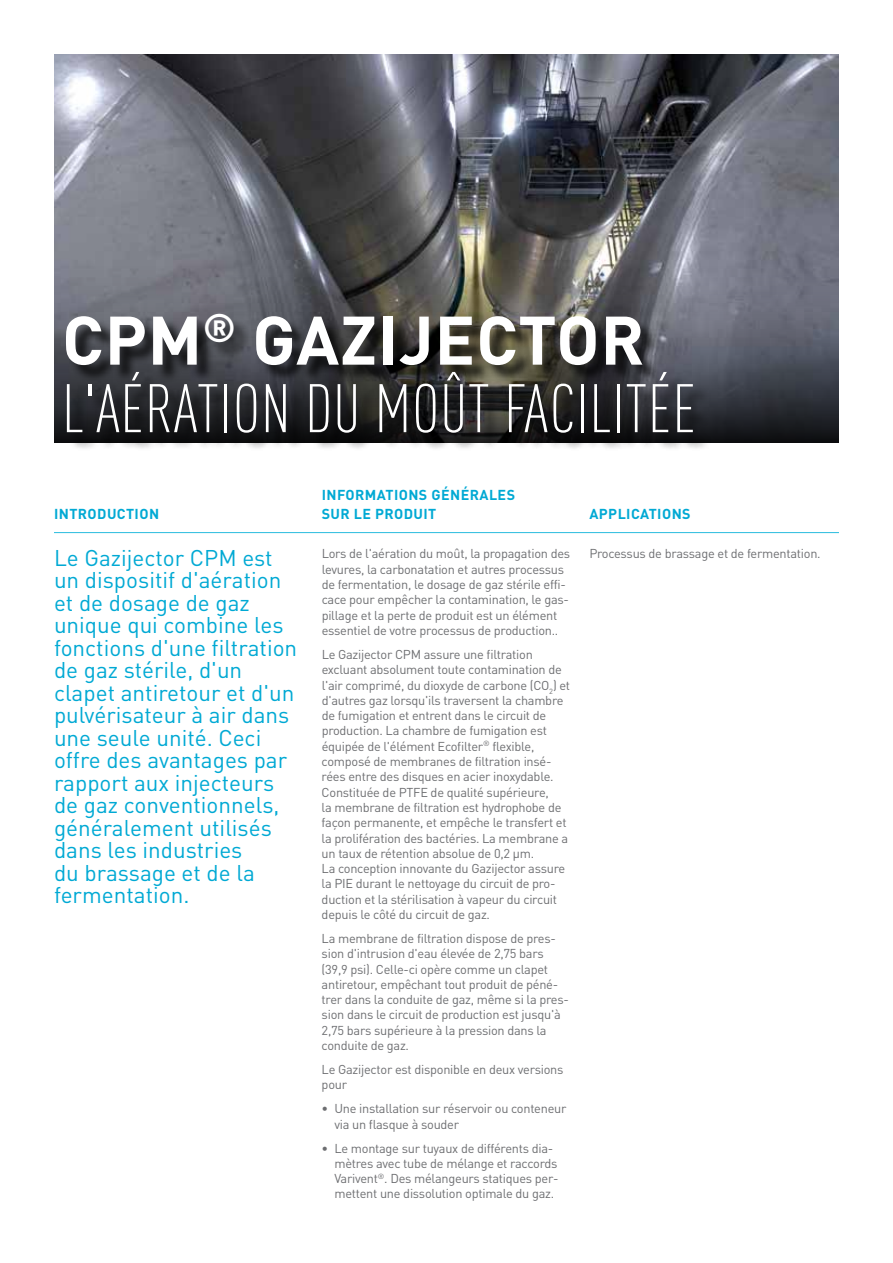
<style>
.page{position:relative;width:893px;height:1263px;background:#fff}
.page>*{position:absolute;margin:0;border:0;box-sizing:border-box;transform-origin:0 0}
.t1{font:300 condensed 67.5px/67.5px "DIN Pro";letter-spacing:.01em;color:#fff}
.t2{font:22.5px/22.5px "DIN Pro";color:#00a9d4}
.t3{font:700 14.25px/19.5px "DIN Pro";letter-spacing:.03em;color:#00a9d4}
.t4{font:12.75px/15.3px "DIN Pro";letter-spacing:-.02em;color:#6d6e71}
.s1{font-weight:700;font-stretch:normal}
</style>
<div class="page">
<img style="left:54px;top:54px;width:785px;height:194px">
<svg style="left:54px;top:248px;width:785px;height:195px;background:#606167"></svg>
<hr style="left:54px;top:532px;width:785px;height:1px;background:#28bcde">
<div style="left:69px;top:317px;width:642px;height:134px;background:#000;opacity:.75"></div>
<h1 class="t1" style="left:62px;top:303px;width:636px"><span class="s1">CPM</span><sup>®</sup> <span class="s1">GAZIJECTOR<br></span>L'AÉRATION DU MOÛT FACILITÉE</h1>
<p class="t3" style="left:54px;top:503px;width:104px">INTRODUCTION</p>
<p class="t3" style="left:322px;top:483px;width:158px;text-indent:64px">TIONS GÉNÉRALES<br>SUR LE PRODUIT</p>
<p class="t3" style="left:322px;top:483px;width:45px">INFORMA</p>
<p class="t2" style="left:54px;top:544px;width:245px">Le Gazijector CPM est un dispositif d'aération et de dosage de gaz unique qui combine les fonctions d'une filtration de gaz stérile, d'un clapet antiretour et d'un pulvérisateur à air dans une seule unité. Ceci offre des avantages par rapport aux injecteurs de gaz conventionnels, généralement utilisés dans les industries<br>du brassage et de la fermentation.</p>
<p class="t4" style="left:322px;top:545px;width:250px">Lors de l'aération du moût, la propagation des levures, la carbonatation et autres processus de fermentation, le dosage de gaz stérile effi&shy;cace pour empêcher la contamination, le gas&shy;pillage et la perte de produit est un élément essentiel de votre processus de production..</p>
<p class="t4" style="left:322px;top:645px;width:250px">Le Gazijector CPM assure une filtration excluant absolument toute contamination de l'air comprimé, du dioxyde de carbone (CO<sub>2</sub>) et d'autres gaz lorsqu'ils traversent la chambre de fumigation et entrent dans le circuit de production. La chambre de fumigation est équipée de l'élément Ecofilter<sup>®</sup> flexible, composé de membranes de filtration insé&shy;rées entre des disques en acier inoxydable.<br>Constituée de PTFE de qualité supérieure,<br>la membrane de filtration est hydrophobe de façon permanente, et empêche le transfert et la prolifération des bactéries. La membrane a un taux de rétention absolue de 0,2 μm.<br>La conception innovante du Gazijector assure la PIE durant le nettoyage du circuit de pro&shy;duction et la stérilisation à vapeur du circuit depuis le côté du circuit de gaz.</p>
<p class="t4" style="left:322px;top:929px;width:249px">La membrane de filtration dispose de pres&shy;sion d'intrusion d'eau élevée de 2,75 bars (39,9 psi). Celle-ci opère comme un clapet antiretour, empêchant tout produit de péné&shy;trer dans la conduite de gaz, même si la pres&shy;sion dans le circuit de production est jusqu'à 2,75 bars supérieure à la pression dans la conduite de gaz.</p>
<p class="t4" style="left:322px;top:1060px;width:243px">Le Gazijector est disponible en deux versions pour</p>
<p class="t4" style="left:334px;top:1100px;width:234px;text-indent:-13px">• Une installation sur réservoir ou conteneur via un flasque à souder</p>
<p class="t4" style="left:334px;top:1139px;width:226px;text-indent:-13px">• Le montage sur tuyaux de différents dia&shy;mètres avec tube de mélange et raccords Varivent<sup>®</sup>. Des mélangeurs statiques per&shy;mettent une dissolution optimale du gaz.</p>
<p class="t3" style="left:589px;top:503px;width:103px">APPLICATIONS</p>
<p class="t4" style="left:589px;top:545px;width:233px">Processus de brassage et de fermentation.</p>
</div>
